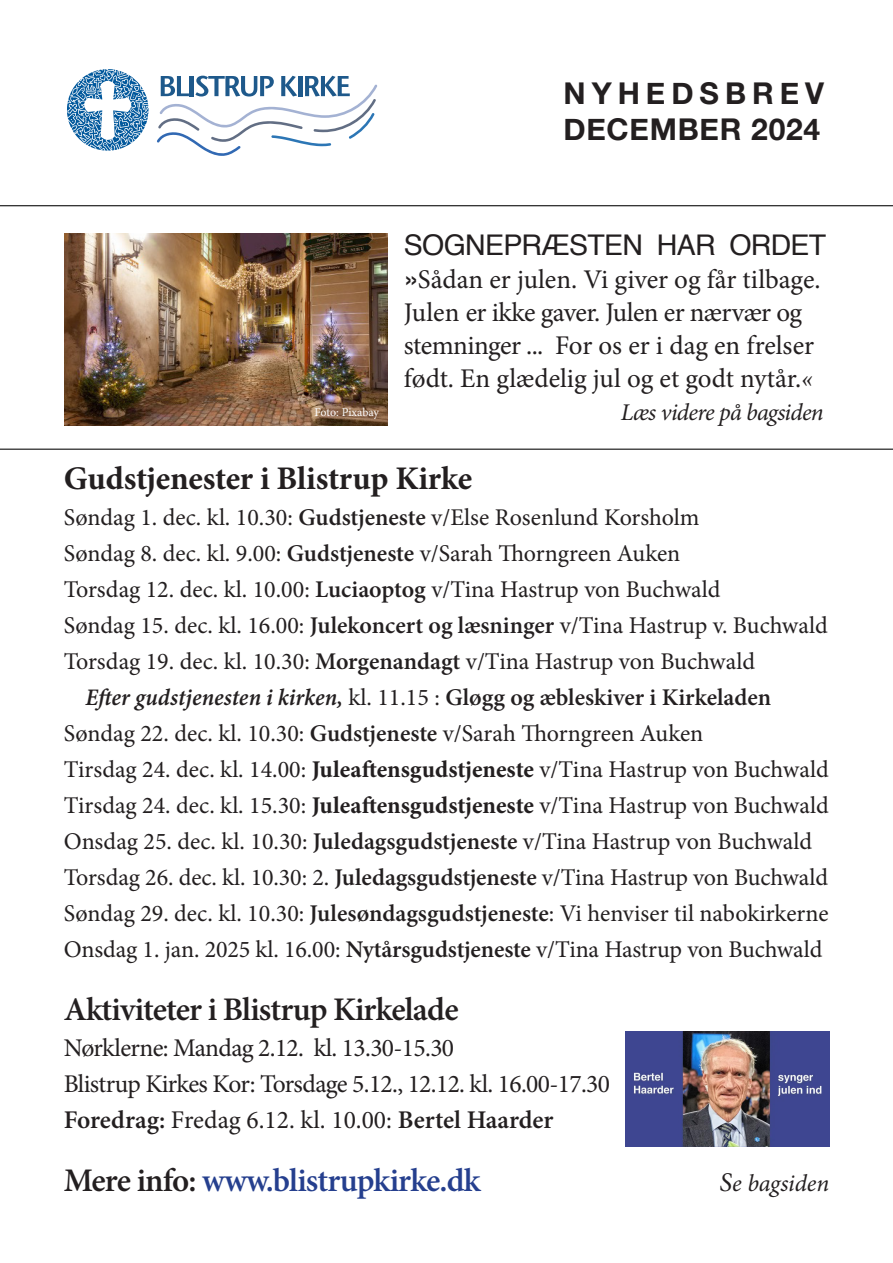
<style>
.page{position:relative;width:893px;height:1263px;background:#fff}
.page>*{position:absolute;margin:0;border:0;box-sizing:border-box;transform-origin:0 0}
.t1{font:600 33px "Minion Pro";letter-spacing:-.025em;color:#231f20}
.t2{font:600 33px "Minion Pro";letter-spacing:-.025em;color:#253f8e}
.t3{font:700 33px "Minion Pro";letter-spacing:-.01em;color:#231f20}
.t4{font:700 30px "Helvetica Neue";letter-spacing:.025em;color:#231f20}
.t5{font:700 30px "Helvetica Neue";letter-spacing:.2em;color:#231f20}
.t6{font:28.5px "Helvetica";letter-spacing:-.025em;color:#231f20}
.t7{font:27px/33px "Minion Pro";letter-spacing:-.005em;color:#231f20}
.t8{font:25.5px "Minion Pro";letter-spacing:-.025em;color:#231f20}
.t9{font:600 25.5px "Minion Pro";letter-spacing:-.005em;color:#231f20}
.t10{font:24px "Minion Pro";color:#231f20}
.t11{font:600 24px "Minion Pro";color:#231f20}
.t12{font:italic 24px "Minion Pro";letter-spacing:-.025em;color:#231f20}
.t13{font:italic 24px "Minion Pro";letter-spacing:-.005em;color:#231f20}
.t14{font:12px "Minion Pro";letter-spacing:-.01em;color:#fff}
.s1{font-family:"Helvetica"}
.s2{font-style:italic}
.s3{font-weight:600}
.s4{font-family:"Minion Pro Semibold Cn It Capt";font-weight:400}
.s5{font-weight:400}
.s6{font-weight:700}
.s7{color:#231f20}
.s8{font-size:27px}
</style>
<div class="page">
<hr style="left:0;top:205px;width:893px;height:1px;background:#000">
<svg style="left:157px;top:76px;width:220px;height:80px"></svg>
<svg style="left:67px;top:69px;width:82px;height:82px"></svg>
<img style="left:64px;top:234px;width:323px;height:191px">
<hr style="left:0;top:449px;width:893px;height:1px;background:#000">
<img style="left:625px;top:1031px;width:204px;height:116px">
<p class="t5" style="left:563px;top:70px;width:262px">NYHEDSBREV</p>
<p class="t4" style="left:563px;top:106px;width:258px">DECEMBER 2024</p>
<p class="t6" style="left:404px;top:223px;width:424px">SOGNEPRÆSTEN HAR ORDET</p>
<p class="t7" style="left:404px;top:263px;width:418px"><span class="s1">»</span>Sådan er julen. Vi giver og får tilbage.</p>
<p class="t7" style="left:404px;top:296px;width:400px">Julen er ikke gaver. Julen er nærvær og</p>
<p class="t7" style="left:404px;top:329px;width:412px">stemninger ... For os er i dag en frelser født. En glædelig jul og et godt nytår.<span class="s2">«</span></p>
<p class="t12" style="left:621px;top:398px;width:204px">Læs videre på bagsiden</p>
<p class="t3" style="left:64px;top:455px;width:410px">Gudstjenester i Blistrup Kirke</p>
<p class="t10" style="left:64px;top:501px;width:637px">Søndag 1. dec. kl. 10.30: <span class="s3">Gudstjeneste</span> v/Else Rosenlund Korsholm</p>
<p class="t10" style="left:64px;top:537px;width:618px">Søndag 8. dec. kl. 9.00: <span class="s3">Gudstjeneste</span> v/Sarah Thorngreen Auken</p>
<p class="t10" style="left:64px;top:573px;width:658px">Torsdag 12. dec. kl. 10.00: <span class="s3">Luciaoptog</span> v/Tina Hastrup von Buchwald</p>
<p class="t10" style="left:64px;top:609px;width:765px">Søndag 15. dec. kl. 16.00: <span class="s3">Julekoncert og læsninger</span> v/Tina Hastrup v. Buchwald</p>
<p class="t10" style="left:64px;top:645px;width:693px">Torsdag 19. dec. kl. 10.30: <span class="s3">Morgenandagt</span> v/Tina Hastrup von Buchwald</p>
<p class="t11" style="left:86px;top:681px;width:687px"><span class="s4">Efter gudstjenesten i kirken,</span> <span class="s5">kl. 11.15 :</span> Gløgg og æbleskiver i Kirkeladen</p>
<p class="t10" style="left:64px;top:717px;width:641px">Søndag 22. dec. kl. 10.30: <span class="s3">Gudstjeneste</span> v/Sarah Thorngreen Auken</p>
<p class="t10" style="left:64px;top:753px;width:766px">Tirsdag 24. dec. kl. 14.00: <span class="s6">Juleaftensgudstjeneste</span> v/Tina Hastrup von Buchwald</p>
<p class="t10" style="left:64px;top:789px;width:766px">Tirsdag 24. dec. kl. 15.30: <span class="s6">Juleaftensgudstjeneste</span> v/Tina Hastrup von Buchwald</p>
<p class="t10" style="left:64px;top:825px;width:750px">Onsdag 25. dec. kl. 10.30: <span class="s3">Juledagsgudstjeneste</span> v/Tina Hastrup von Buchwald</p>
<p class="t10" style="left:64px;top:861px;width:766px">Torsdag 26. dec. kl. 10.30: 2. <span class="s3">Juledagsgudstjeneste</span> v/Tina Hastrup von Buchwald</p>
<p class="t10" style="left:64px;top:897px;width:766px">Søndag 29. dec. kl. 10.30: <span class="s3">Julesøndagsgudstjeneste</span>: Vi henviser til nabokirkerne</p>
<p class="t10" style="left:64px;top:933px;width:760px">Onsdag 1. jan. 2025 kl. 16.00: <span class="s3">Nytårsgudstjeneste</span> v/Tina Hastrup von Buchwald</p>
<p class="t1" style="left:64px;top:986px;width:396px">Aktiviteter i Blistrup Kirkelade</p>
<p class="t8" style="left:64px;top:1031px;width:392px">Nørklerne: Mandag 2.12. kl. 13.30-15.30</p>
<p class="t8" style="left:64px;top:1067px;width:548px">Blistrup Kirkes Kor: Torsdage 5.12., 12.12. kl. 16.00-17.30</p>
<p class="t9" style="left:64px;top:1102px;width:491px">Foredrag: <span class="s5">Fredag 6.12. kl. 10.00:</span> Bertel Haarder</p>
<p class="t2" style="left:64px;top:1157px;width:418px"><span class="s7">Mere info:</span> www.blistrupkirke.dk</p>
<p class="t14" style="left:314px;top:404px;width:66px">Foto: Pixabay</p>
<p class="t13" style="left:720px;top:1169px;width:111px"><span class="s8">S</span>e bagsiden</p>
</div>
